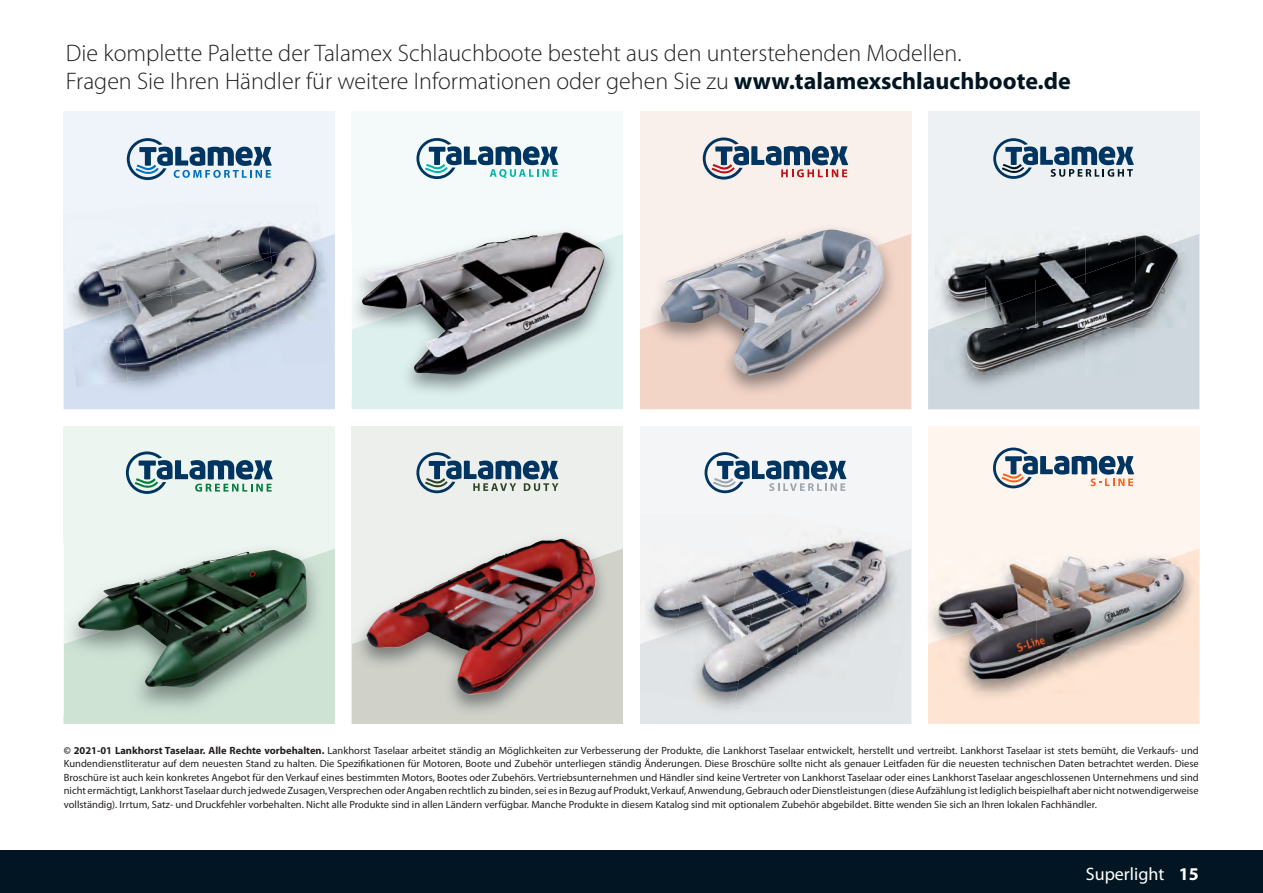
<style>
.page{position:relative;width:1263px;height:893px;background:#fff}
.page>*{position:absolute;margin:0;border:0;box-sizing:border-box;transform-origin:0 0}
.t1{font:300 24px/28.8px "Myriad Pro";color:#231f20}
.t2{font:18px "Myriad Pro";color:#fff}
.t3{font:10.5px/13.5px "Myriad Pro";color:#231f20;text-align:justify}
.s1{font-weight:700;color:#011622}
.s2{font-weight:700}
</style>
<div class="page">
<div style="left:0;top:850px;width:1263px;height:43px;background:#011622"></div>
<div style="left:64px;top:112px;width:271px;height:297px;background:#eff4fa"></div>
<div style="left:64px;top:426px;width:271px;height:298px;background:#ecf5ef"></div>
<div style="left:352px;top:112px;width:271px;height:297px;background:#f3faf9"></div>
<div style="left:352px;top:426px;width:271px;height:298px;background:#edefec"></div>
<div style="left:640px;top:112px;width:271px;height:297px;background:#faf0eb"></div>
<div style="left:640px;top:426px;width:271px;height:298px;background:#f4f5f6"></div>
<div style="left:928px;top:112px;width:271px;height:297px;background:#edf1f3"></div>
<div style="left:928px;top:426px;width:271px;height:298px;background:#fef5ef"></div>
<div style="left:64px;top:234px;width:271px;height:175px;background:#d4e0f1"></div>
<div style="left:64px;top:549px;width:271px;height:175px;background:#cfe3d5"></div>
<div style="left:352px;top:234px;width:271px;height:175px;background:#ddf0ee"></div>
<div style="left:352px;top:549px;width:271px;height:175px;background:#d0d2ca"></div>
<svg style="left:640px;top:234px;width:271px;height:175px;background:#f3d7ca"></svg>
<div style="left:640px;top:657px;width:271px;height:67px;background:#e3e6e8"></div>
<svg style="left:928px;top:234px;width:271px;height:175px;background:#d0d9df"></svg>
<div style="left:928px;top:694px;width:271px;height:30px;background:#fee4d2"></div>
<svg style="left:705px;top:452px;width:141px;height:41px"></svg>
<svg style="left:993px;top:448px;width:141px;height:40px"></svg>
<svg style="left:126px;top:451px;width:147px;height:43px"></svg>
<svg style="left:416px;top:138px;width:142px;height:41px"></svg>
<svg style="left:703px;top:138px;width:145px;height:42px"></svg>
<svg style="left:993px;top:138px;width:141px;height:41px"></svg>
<svg style="left:416px;top:452px;width:142px;height:41px"></svg>
<svg style="left:127px;top:138px;width:145px;height:42px"></svg>
<img style="left:321px;top:235px;width:10px;height:84px">
<div style="left:66px;top:327px;width:265px;height:67px;background:#d4e0f1"></div>
<img style="left:64px;top:234px;width:2px;height:16px">
<img style="left:64px;top:250px;width:2px;height:36px">
<img style="left:331px;top:327px;width:3px;height:33px">
<img style="left:66px;top:234px;width:45px;height:35px">
<img style="left:111px;top:234px;width:52px;height:35px">
<img style="left:163px;top:231px;width:52px;height:33px">
<img style="left:215px;top:223px;width:52px;height:35px">
<img style="left:267px;top:223px;width:54px;height:30px">
<img style="left:66px;top:269px;width:50px;height:58px">
<img style="left:116px;top:264px;width:52px;height:46px">
<img style="left:168px;top:258px;width:51px;height:34px">
<img style="left:219px;top:253px;width:52px;height:21px">
<img style="left:156px;top:292px;width:15px;height:3px">
<img style="left:171px;top:274px;width:50px;height:16px">
<img style="left:221px;top:256px;width:50px;height:34px">
<img style="left:271px;top:239px;width:55px;height:45px">
<img style="left:70px;top:310px;width:50px;height:37px">
<img style="left:120px;top:295px;width:51px;height:46px">
<img style="left:171px;top:290px;width:51px;height:46px">
<img style="left:222px;top:284px;width:52px;height:46px">
<img style="left:274px;top:279px;width:56px;height:46px">
<img style="left:72px;top:341px;width:56px;height:46px">
<img style="left:124px;top:336px;width:55px;height:46px">
<img style="left:175px;top:330px;width:56px;height:46px">
<img style="left:227px;top:325px;width:56px;height:46px">
<div style="left:278px;top:319px;width:53px;height:46px;background:#d2deef"></div>
<img style="left:352px;top:236px;width:266px;height:161px">
<img style="left:362px;top:232px;width:242px;height:143px">
<img style="left:934px;top:237px;width:257px;height:156px">
<img style="left:935px;top:234px;width:150px;height:45px">
<img style="left:1085px;top:234px;width:50px;height:22px">
<img style="left:1135px;top:234px;width:50px;height:5px">
<img style="left:935px;top:279px;width:50px;height:30px">
<img style="left:985px;top:279px;width:50px;height:13px">
<img style="left:1035px;top:279px;width:23px;height:5px">
<img style="left:1058px;top:274px;width:27px;height:10px">
<img style="left:1085px;top:256px;width:50px;height:28px">
<img style="left:1135px;top:239px;width:50px;height:45px">
<img style="left:935px;top:309px;width:50px;height:65px">
<img style="left:985px;top:292px;width:50px;height:82px">
<img style="left:1035px;top:284px;width:150px;height:90px">
<img style="left:64px;top:549px;width:260px;height:3px">
<img style="left:64px;top:552px;width:260px;height:163px">
<img style="left:78px;top:550px;width:229px;height:138px">
<img style="left:353px;top:538px;width:256px;height:15px">
<img style="left:353px;top:553px;width:256px;height:164px">
<img style="left:366px;top:539px;width:195px;height:156px">
<img style="left:641px;top:692px;width:260px;height:22px">
<img style="left:658px;top:582px;width:23px;height:10px">
<img style="left:640px;top:644px;width:1px;height:46px">
<img style="left:756px;top:550px;width:37px;height:9px">
<img style="left:793px;top:537px;width:52px;height:32px">
<img style="left:845px;top:537px;width:39px;height:27px">
<img style="left:681px;top:564px;width:51px;height:36px">
<img style="left:732px;top:559px;width:61px;height:45px">
<img style="left:788px;top:569px;width:27px;height:15px">
<img style="left:646px;top:592px;width:36px;height:32px">
<img style="left:675px;top:600px;width:57px;height:24px">
<img style="left:815px;top:564px;width:46px;height:18px">
<img style="left:861px;top:552px;width:40px;height:39px">
<img style="left:729px;top:604px;width:22px;height:9px">
<img style="left:751px;top:584px;width:51px;height:33px">
<img style="left:802px;top:582px;width:60px;height:45px">
<img style="left:853px;top:591px;width:48px;height:46px">
<img style="left:645px;top:624px;width:47px;height:19px">
<img style="left:692px;top:613px;width:59px;height:40px">
<img style="left:742px;top:617px;width:60px;height:46px">
<img style="left:793px;top:627px;width:60px;height:45px">
<div style="left:844px;top:637px;width:57px;height:55px;background:#e1e4e6"></div>
<div style="left:641px;top:643px;width:51px;height:55px;background:#e1e4e6"></div>
<img style="left:683px;top:653px;width:60px;height:55px">
<img style="left:734px;top:663px;width:59px;height:50px">
<div style="left:785px;top:672px;width:59px;height:41px;background:#e1e4e6"></div>
<div style="left:838px;top:682px;width:56px;height:31px;background:#e1e4e6"></div>
<div style="left:928px;top:644px;width:270px;height:57px;background:#fee4d2"></div>
<img style="left:1191px;top:549px;width:8px;height:145px">
<img style="left:936px;top:562px;width:100px;height:44px">
<img style="left:1036px;top:552px;width:162px;height:142px">
<img style="left:929px;top:606px;width:108px;height:88px">
<img style="left:647px;top:234px;width:251px;height:5px">
<img style="left:647px;top:239px;width:251px;height:158px">
<img style="left:661px;top:229px;width:223px;height:147px">
<h1 class="t1" style="left:66px;top:39px;width:1006px">Die komplette Palette der Talamex Schlauchboote besteht aus den unterstehenden Modellen.<br>Fragen Sie Ihren Händler für weitere Informationen oder gehen Sie zu <span class="s1">www.talamexschlauchboote.de</span></h1>
<p class="t3" style="left:64px;top:743px;width:1136px"><span class="s2">© 2021-01 Lankhorst Taselaar. Alle Rechte vorbehalten.</span> Lankhorst Taselaar arbeitet ständig an Möglichkeiten zur Verbesserung der Produkte, die Lankhorst Taselaar entwickelt, herstellt und vertreibt. Lankhorst Taselaar ist stets bemüht, die Verkaufs- und Kundendienstliteratur auf dem neuesten Stand zu halten. Die Spezifikationen für Motoren, Boote und Zubehör unterliegen ständig Änderungen. Diese Broschüre sollte nicht als genauer Leitfaden für die neuesten technischen Daten betrachtet werden. Diese Broschüre ist auch kein konkretes Angebot für den Verkauf eines bestimmten Motors, Bootes oder Zubehörs. Vertriebsunternehmen und Händler sind keine Vertreter von Lankhorst Taselaar oder eines Lankhorst Taselaar angeschlossenen Unternehmens und sind nicht ermächtigt, Lankhorst Taselaar durch jedwede Zusagen, Versprechen oder Angaben rechtlich zu binden, sei es in Bezug auf Produkt, Verkauf, Anwendung, Gebrauch oder Dienstleistungen (diese Aufzählung ist lediglich beispielhaft aber nicht notwendigerweise vollständig). Irrtum, Satz- und Druckfehler vorbehalten. Nicht alle Produkte sind in allen Ländern verfügbar. Manche Produkte in diesem Katalog sind mit optionalem Zubehör abgebildet. Bitte wenden Sie sich an Ihren lokalen Fachhändler.</p>
<h2 class="t2" style="left:1086px;top:862px;width:114px">Superlight <span class="s2">15</span></h2>
</div>
